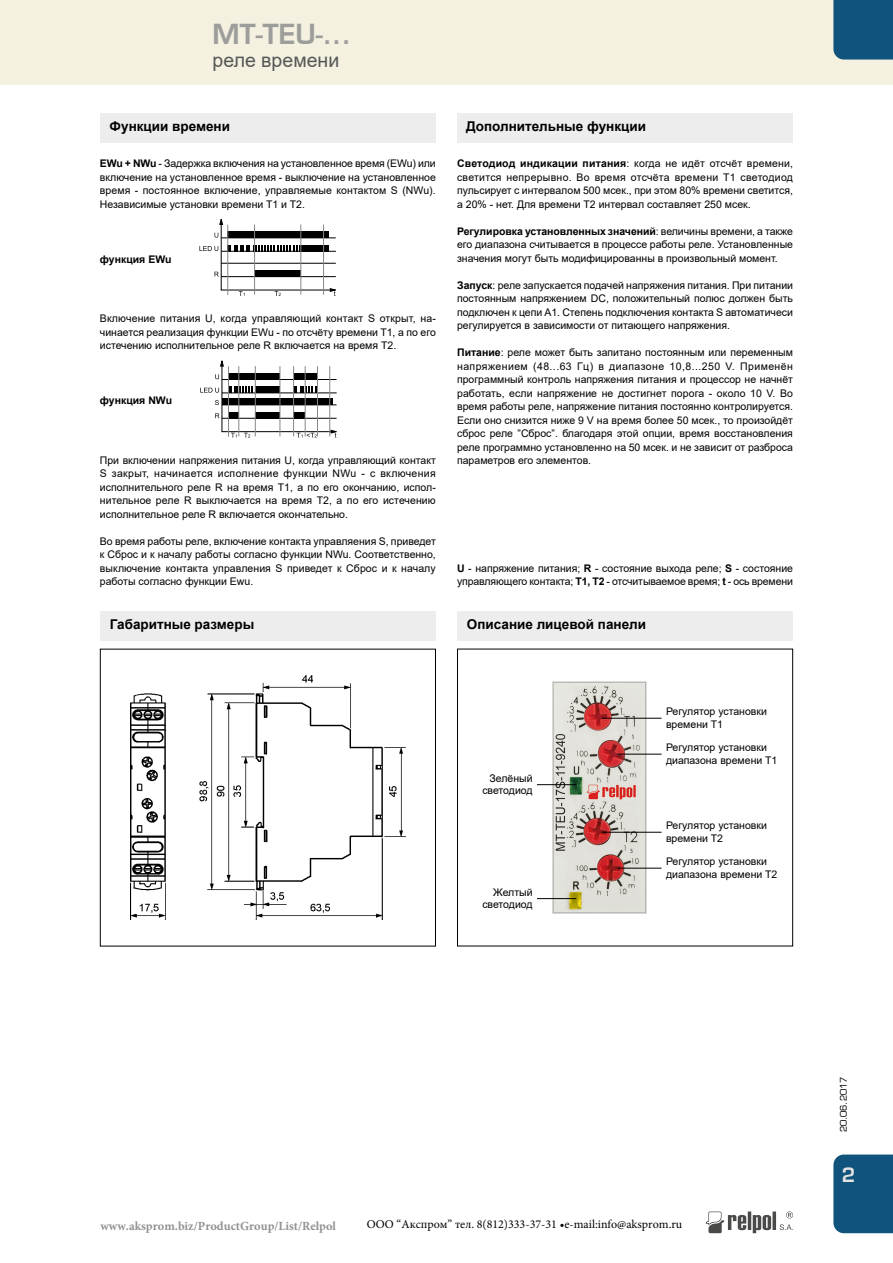
<style>
.page{position:relative;width:893px;height:1263px;background:#fff}
.page>*{position:absolute;margin:0;border:0;box-sizing:border-box;transform-origin:0 0}
.t1{font:700 27px "Euromode";color:#9d9d9c}
.t2{font:19.5px "Arial";color:#575756}
.t3{font:700 19.5px "Euromode";color:#e3e3e3}
.t4{font:700 13.5px "Arial";color:#000}
.t5{font:700 12.45px "Minion Pro";color:#929292}
.t6{font:12px "Minion Pro";color:#000}
.t7{font:10.5px/13.5px "Arial";color:#000;text-align:justify}
.t8{font:700 10.5px "Arial";color:#000}
.t9{font:9px "Euromode";color:#000}
.s1{font-weight:700}
</style>
<div class="page">
<svg style="left:706px;top:1211px;width:87px;height:22px"></svg>
<div style="left:0;top:0;width:893px;height:85px;background:#f4f1e0"></div>
<div style="left:833px;top:1154px;width:60px;height:79px;background:#10537c"></div>
<div style="left:833px;top:0;width:60px;height:60px;background:#10537c"></div>
<img style="left:555px;top:684px;width:89px;height:227px">
<div style="left:100px;top:611px;width:336px;height:30px;background:#ededed"></div>
<div style="left:100px;top:649px;width:336px;height:297px;border:1px solid #000"></div>
<img style="left:131px;top:675px;width:274px;height:245px">
<div style="left:457px;top:611px;width:336px;height:30px;background:#ededed"></div>
<div style="left:100px;top:113px;width:336px;height:29px;background:#ededed"></div>
<svg style="left:199px;top:219px;width:137px;height:77px"></svg>
<hr style="left:254px;top:224px;width:1px;height:71px;background:#878787">
<hr style="left:323px;top:224px;width:1px;height:71px;background:#878787">
<hr style="left:301px;top:224px;width:1px;height:71px;background:#878787">
<svg style="left:200px;top:360px;width:137px;height:78px"></svg>
<hr style="left:255px;top:366px;width:1px;height:70px;background:#878787">
<hr style="left:239px;top:366px;width:1px;height:70px;background:#878787">
<div style="left:457px;top:649px;width:336px;height:297px;border:1px solid #000"></div>
<div style="left:553px;top:682px;width:93px;height:231px;border:1px solid #b3b2b2"></div>
<hr style="left:602px;top:718px;width:60px;height:1px;background:#000">
<hr style="left:618px;top:754px;width:44px;height:1px;background:#000">
<hr style="left:537px;top:784px;width:39px;height:1px;background:#000">
<hr style="left:537px;top:898px;width:39px;height:1px;background:#000">
<hr style="left:602px;top:832px;width:60px;height:1px;background:#000">
<hr style="left:618px;top:868px;width:44px;height:1px;background:#000">
<div style="left:457px;top:113px;width:336px;height:29px;background:#ededed"></div>
<h1 class="t1" style="left:213px;top:18px;width:140px">MT-TEU-...</h1>
<h2 class="t2" style="left:213px;top:46px;width:128px">реле времени</h2>
<p class="t4" style="left:110px;top:117px;width:122px">Функции времени</p>
<p class="t7" style="left:100px;top:157px;width:337px"><span class="s1">EWu + NWu</span> - Задержка включения на установленное время (EWu) или включение на установленное время - выключение на установленное время - постоянное включение, управляемые контактом S (NWu).<br>Независимые установки времени T1 и T2.</p>
<p class="t8" style="left:100px;top:252px;width:73px">функция EWu</p>
<p class="t7" style="left:100px;top:312px;width:337px">Включение питания U, когда управляющий контакт S открыт, на&shy;чинается реализация функции EWu - по отсчёту времени T1, а по его истечению исполнительное реле R включается на время Т2.</p>
<p class="t8" style="left:100px;top:393px;width:74px">функция NWu</p>
<p class="t7" style="left:100px;top:453px;width:337px">При включении напряжения питания U, когда управляющий контакт S закрыт, начинается исполнение функции NWu - с включения исполнительного реле R на время T1, а по его окончанию, испол&shy;нительное реле R выключается на время Т2, а по его истечению исполнительное реле R включается окончательно.</p>
<p class="t7" style="left:100px;top:534px;width:337px">Во время работы реле, включение контакта управляения S, приведет к Сброс и к началу работы согласно функции NWu. Соответственно, выключение контакта управления S приведет к Сброс и к началу работы согласно функции Ewu.</p>
<p class="t4" style="left:466px;top:117px;width:182px">Дополнительные функции</p>
<p class="t7" style="left:457px;top:157px;width:337px"><span class="s1">Светодиод индикации питания</span>: когда не идёт отсчёт времени, светится непрерывно. Во время отсчёта времени Т1 светодиод пульсирует с интервалом 500 мсек., при этом 80% времени светится, a 20% - нет. Для времени T2 интервал составляет 250 мсек.</p>
<p class="t7" style="left:457px;top:224px;width:337px"><span class="s1">Регулировка установленных значений</span>: величины времени, а также его диапазона считывается в процессе работы реле. Установленные значения могут быть модифицированны в произвольный момент.</p>
<p class="t7" style="left:457px;top:278px;width:337px"><span class="s1">Запуск</span>: реле запускается подачей напряжения питания. При питании постоянным напряжением DC, положительный полюс должен быть подключен к цепи А1. Степень подключения контакта S автоматичеси регулируется в зависимости от питающего напряжения.</p>
<p class="t7" style="left:457px;top:346px;width:337px"><span class="s1">Питание</span>: реле может быть запитано постоянным или переменным напряжением (48...63 Гц) в диапазоне 10,8...250 V. Применён программный контроль напряжения питания и процессор не начнёт работать, если напряжение не достигнет порога - около 10 V. Во время работы реле, напряжение питания постоянно контролируется.<br>Если оно снизится ниже 9 V на время более 50 мсек., то произойдёт сброс реле ”Сброс”. благодаря этой опции, время восстановления реле программно установленно на 50 мсек. и не зависит от разброса параметров его элементов.</p>
<p class="t7" style="left:457px;top:561px;width:337px"><span class="s1">U</span> - напряжение питания; <span class="s1">R</span> - состояние выхода реле; <span class="s1">S</span> - состояние управляющего контакта; <span class="s1">T1, T2</span> - отсчитываемое время; <span class="s1">t</span> - ось времени</p>
<p class="t4" style="left:110px;top:615px;width:146px">Габаритные размеры</p>
<p class="t4" style="left:467px;top:615px;width:181px">Описание лицевой панели</p>
<p class="t7" style="left:482px;top:772px;width:52px;line-height:12.6px;text-align:right">Зелёный светодиод</p>
<p class="t7" style="left:482px;top:886px;width:52px;line-height:12.6px;text-align:right">Желтый светодиод</p>
<p class="t7" style="left:666px;top:705px;width:102px;line-height:12.6px">Регулятор установки времени T1</p>
<p class="t7" style="left:666px;top:741px;width:113px;line-height:12.6px">Регулятор установки диапазона времени T1</p>
<p class="t7" style="left:666px;top:819px;width:102px;line-height:12.6px">Регулятор установки времени T2</p>
<p class="t7" style="left:666px;top:855px;width:113px;line-height:12.6px">Регулятор установки диапазона времени T2</p>
<p class="t5" style="left:100px;top:1217px;width:237px">www.aksprom.biz/ProductGroup/List/Relpol</p>
<p class="t6" style="left:367px;top:1216px;width:317px">ООО “Акспром” тел. 8(812)333-37-31 •e-mail:info@aksprom.ru</p>
<p class="t9" style="left:838px;top:1132px;width:57px;rotate:-90deg">20.06.2017</p>
<h2 class="t3" style="left:842px;top:1163px;width:15px">2</h2>
</div>
